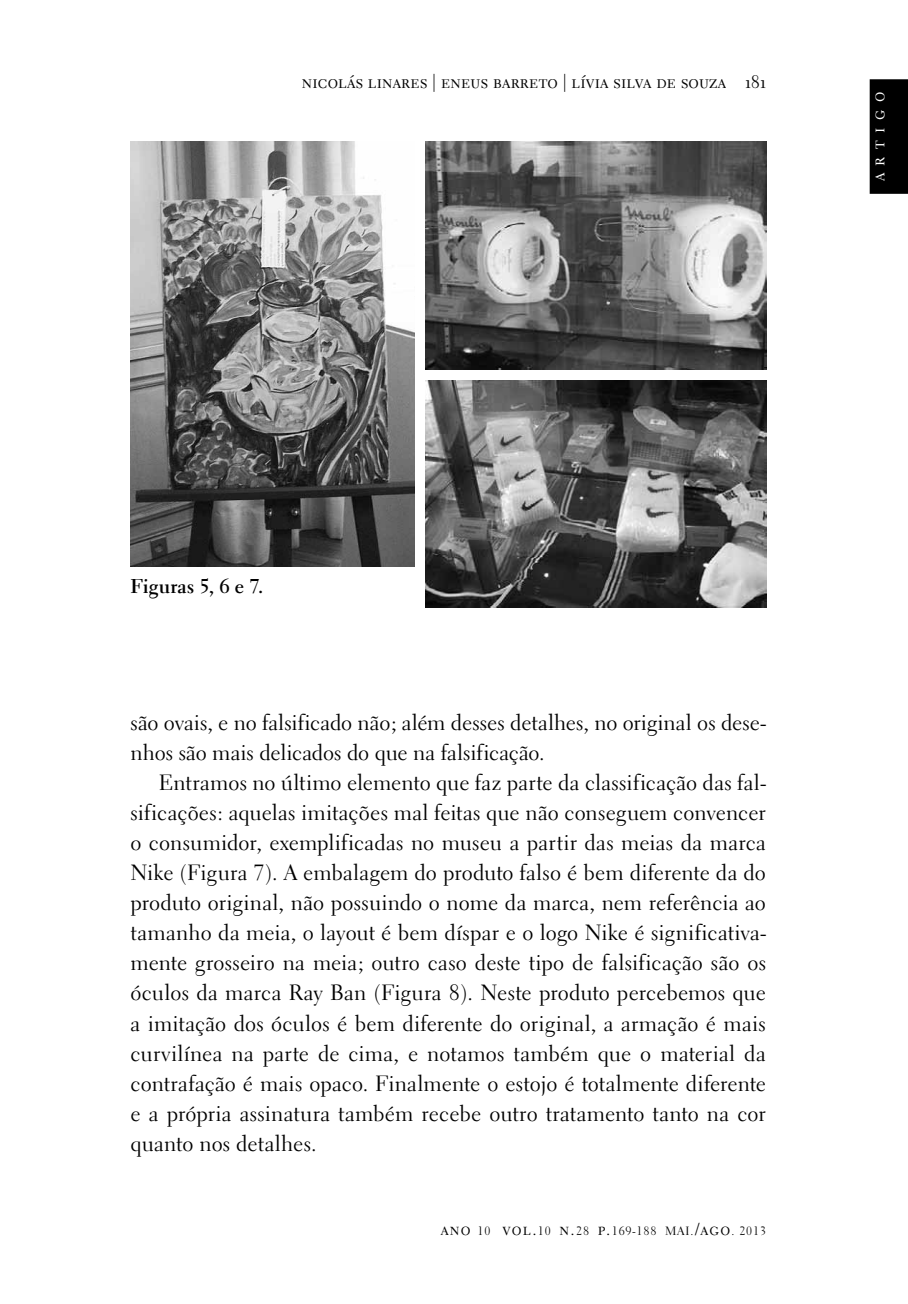
<style>
.page{position:relative;width:908px;height:1304px;background:#fff}
.page>*{position:absolute;margin:0;border:0;box-sizing:border-box;transform-origin:0 0}
.t1{font:22px/30px "Electra LH";color:#000}
.t2{font:700 20px "Electra LH";letter-spacing:.01em;color:#000}
.t3{font:18px "Electra LH Regular SC";letter-spacing:.01em;color:#000}
.t4{font:18px "Electra LH Regular SC";color:#fff}
.t5{font:12px "Electra LH";letter-spacing:.075em;color:#000}
.s1{font-family:"Electra LH Regular SC";font-size:17px}
</style>
<div class="page">
<div style="left:869px;top:79px;width:38px;height:115px;background:#000"></div>
<img style="left:130px;top:142px;width:284px;height:424px">
<img style="left:425px;top:142px;width:340px;height:227px">
<img style="left:425px;top:380px;width:340px;height:228px">
<p class="t3" style="left:302px;top:71px;width:465px">nicolás linares | eneus barreto | lívia silva de souza 181</p>
<p class="t4" style="left:867px;top:181px;width:91px;rotate:-90deg">a r t i g o</p>
<p class="t2" style="left:130px;top:574px;width:134px">Figuras 5, 6 e 7.</p>
<p class="t1" style="left:130px;top:707px;width:636px">são ovais, e no falsificado não; além desses detalhes, no original os dese&shy;nhos são mais delicados do que na falsificação.</p>
<p class="t1" style="left:130px;top:767px;width:636px;text-align:justify;text-indent:28px">Entramos no último elemento que faz parte da classificação das fal&shy;sificações: aquelas imitações mal feitas que não conseguem convencer o consumidor, exemplificadas no museu a partir das meias da marca Nike (Figura 7). A embalagem do produto falso é bem diferente da do produto original, não possuindo o nome da marca, nem referência ao tamanho da meia, o layout é bem díspar e o logo Nike é significativa&shy;mente grosseiro na meia; outro caso deste tipo de falsificação são os óculos da marca Ray Ban (Figura 8). Neste produto percebemos que a imitação dos óculos é bem diferente do original, a armação é mais curvilínea na parte de cima, e notamos também que o material da contrafação é mais opaco. Finalmente o estojo é totalmente diferente e a própria assinatura também recebe outro tratamento tanto na cor quanto nos detalhes.</p>
<p class="t5" style="left:440px;top:1223px;width:327px"><span class="s1">ano</span> 10 <span class="s1">vol.</span>10 <span class="s1">n.</span>28 <span class="s1">p.</span>169-188 MAI.<span class="s1">/ago</span>. 2013</p>
</div>
